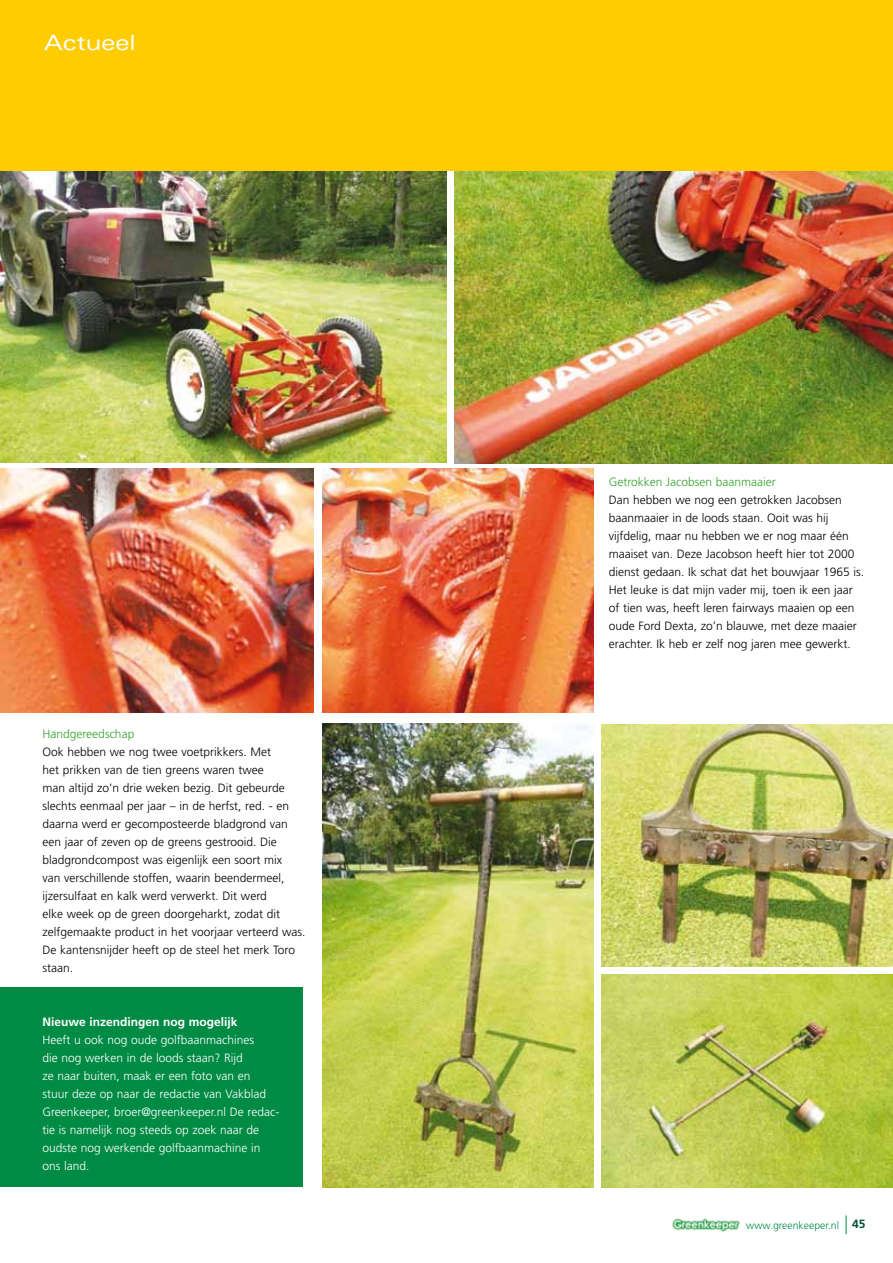
<style>
.page{position:relative;width:893px;height:1263px;background:#fff}
.page>*{position:absolute;margin:0;border:0;box-sizing:border-box;transform-origin:0 0}
.t1{font:expanded 21px "Univers";color:#fff}
.t2{font:300 12px/18px "Frutiger";color:#000}
.t3{font:300 12px/18px "Frutiger";color:#fff}
.t4{font:300 12px "Frutiger";color:#35a32c}
.t5{font:700 12px "Frutiger";color:#fff}
.t6{font:300 10.5px "Frutiger";color:#008b45}
.s1{font-weight:700;font-size:12px;color:#00523c}
</style>
<div class="page">
<svg style="left:846px;top:1215px;width:1px;height:19px"></svg>
<img style="left:672px;top:1218px;width:68px;height:14px">
<img style="left:0;top:170px;width:446px;height:292px">
<img style="left:0;top:469px;width:313px;height:243px">
<img style="left:322px;top:469px;width:271px;height:243px">
<img style="left:455px;top:170px;width:438px;height:293px">
<img style="left:322px;top:724px;width:271px;height:463px">
<img style="left:601px;top:725px;width:292px;height:241px">
<img style="left:601px;top:975px;width:292px;height:212px">
<div style="left:0;top:0;width:893px;height:170px;background:#fecc00"></div>
<div style="left:0;top:988px;width:303px;height:199px;background:#008b45"></div>
<h1 class="t1" style="left:44px;top:30px;width:93px">Actueel</h1>
<p class="t4" style="left:43px;top:727px;width:93px">Handgereedschap</p>
<p class="t2" style="left:43px;top:743px;width:264px">Ook hebben we nog twee voetprikkers. Met<br>het prikken van de tien greens waren twee<br>man altijd zo’n drie weken bezig. Dit gebeurde slechts eenmaal per jaar – in de herfst, red. - en daarna werd er gecomposteerde bladgrond van een jaar of zeven op de greens gestrooid. Die bladgrondcompost was eigenlijk een soort mix<br>van verschillende stoffen, waarin beendermeel, ijzersulfaat en kalk werd verwerkt. Dit werd<br>elke week op de green doorgeharkt, zodat dit zelfgemaakte product in het voorjaar verteerd was.<br>De kantensnijder heeft op de steel het merk Toro staan.</p>
<p class="t5" style="left:43px;top:1015px;width:197px">Nieuwe inzendingen nog mogelijk</p>
<p class="t3" style="left:43px;top:1031px;width:238px">Heeft u ook nog oude golfbaanmachines<br>die nog werken in de loods staan? Rijd<br>ze naar buiten, maak er een foto van en stuur deze op naar de redactie van Vakblad Greenkeeper, broer@greenkeeper.nl De redac&shy;tie is namelijk nog steeds op zoek naar de oudste nog werkende golfbaanmachine in ons land.</p>
<p class="t4" style="left:609px;top:475px;width:169px">Getrokken Jacobsen baanmaaier</p>
<p class="t2" style="left:609px;top:491px;width:257px">Dan hebben we nog een getrokken Jacobsen baanmaaier in de loods staan. Ooit was hij vijfdelig, maar nu hebben we er nog maar één maaiset van. Deze Jacobson heeft hier tot 2000 dienst gedaan. Ik schat dat het bouwjaar 1965 is.<br>Het leuke is dat mijn vader mij, toen ik een jaar of tien was, heeft leren fairways maaien op een oude Ford Dexta, zo’n blauwe, met deze maaier erachter. Ik heb er zelf nog jaren mee gewerkt.</p>
<p class="t6" style="left:746px;top:1219px;width:121px">www.greenkeeper.nl <span class="s1">45</span></p>
</div>
